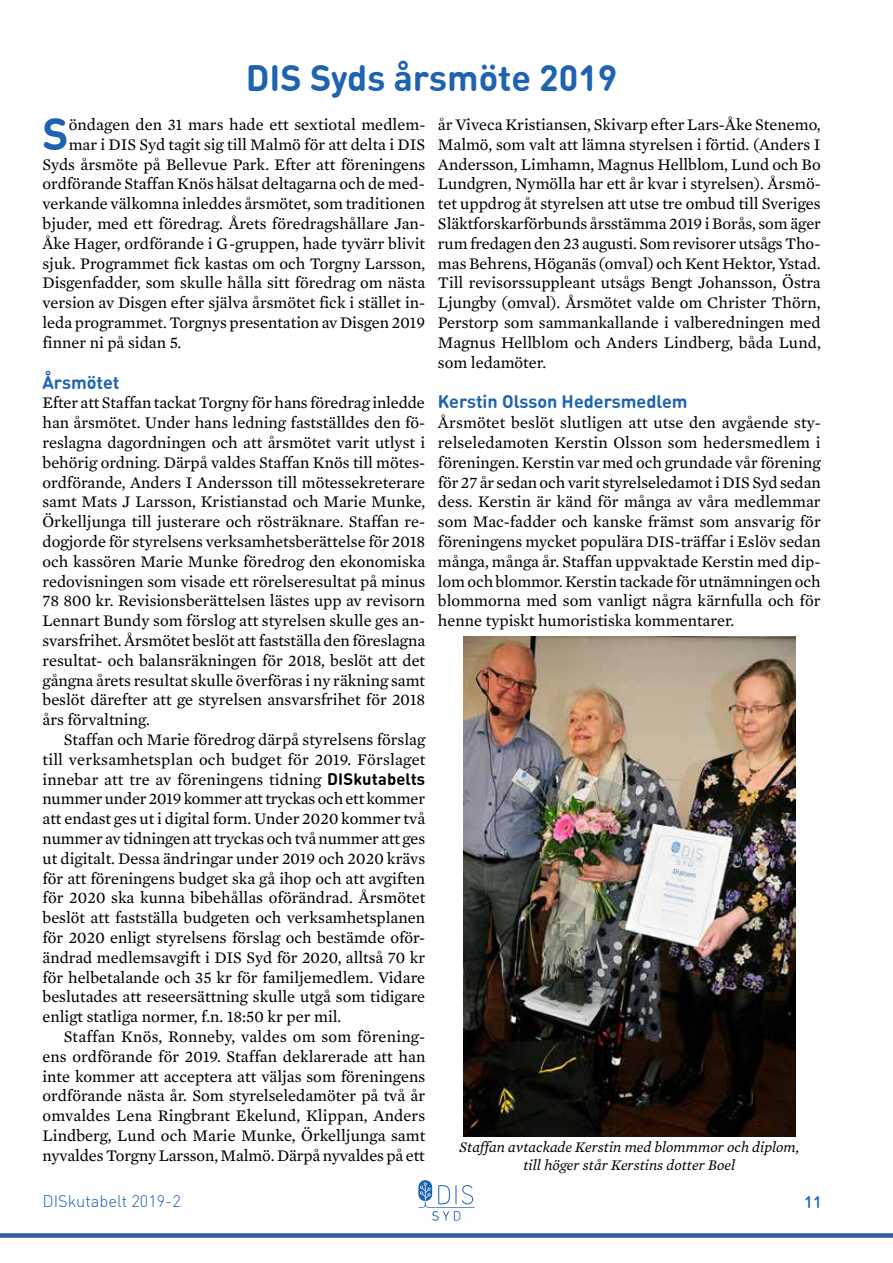
<style>
.page{position:relative;width:893px;height:1263px;background:#fff}
.page>*{position:absolute;margin:0;border:0;box-sizing:border-box;transform-origin:0 0}
.t1{font:700 44.1px "DIN Round Offc Pro";color:#1e63af}
.t2{font:700 36px "DIN Round Offc Pro";color:#1e63af}
.t3{font:700 18px "DIN Round Offc Pro";color:#1e63af}
.t4{font:16.5px/19.8px "Mercury Text G2";color:#000;text-align:justify}
.t5{font:300 16.5px "DIN Round Offc Pro";color:#1e63af}
.t6{font:500 16.5px "DIN Round Offc Pro";color:#1e63af}
.t7{font:italic 15px/18px "Mercury Text G2";color:#000;text-align:center}
.s1{font-family:"DIN Round Offc Pro";font-weight:700}
</style>
<div class="page">
<svg style="left:418px;top:1180px;width:57px;height:41px"></svg>
<div style="left:0;top:1233px;width:893px;height:5px;background:#345d9d"></div>
<img style="left:463px;top:636px;width:332px;height:500px">
<h2 class="t2" style="left:246px;top:53px;width:373px">DIS Syds årsmöte 2019</h2>
<h1 class="t1" style="left:43px;top:103px;width:28px">S</h1>
<p class="t4" style="left:69px;top:115px;width:358px">öndagen den 31 mars hade ett sextiotal medlem-</p>
<p class="t4" style="left:69px;top:134px;width:358px">mar i DIS Syd tagit sig till Malmö för att delta i DIS</p>
<p class="t4" style="left:43px;top:154px;width:384px">Syds årsmöte på Bellevue Park. Efter att föreningens</p>
<p class="t4" style="left:43px;top:174px;width:384px">ordförande Staffan Knös hälsat deltagarna och de med-</p>
<p class="t4" style="left:43px;top:194px;width:384px">verkande välkomna inleddes årsmötet, som traditionen</p>
<p class="t4" style="left:43px;top:214px;width:384px">bjuder, med ett föredrag. Årets föredragshållare Jan-</p>
<p class="t4" style="left:43px;top:233px;width:384px">Åke Hager, ordförande i G-gruppen, hade tyvärr blivit</p>
<p class="t4" style="left:43px;top:253px;width:384px">sjuk. Programmet fick kastas om och Torgny Larsson,</p>
<p class="t4" style="left:43px;top:273px;width:384px">Disgenfadder, som skulle hålla sitt föredrag om nästa</p>
<p class="t4" style="left:43px;top:293px;width:384px">version av Disgen efter själva årsmötet fick i stället in-</p>
<p class="t4" style="left:43px;top:313px;width:384px">leda programmet. Torgnys presentation av Disgen 2019</p>
<p class="t4" style="left:43px;top:332px;width:140px">finner ni på sidan 5.</p>
<p class="t3" style="left:43px;top:369px;width:79px">Årsmötet</p>
<p class="t4" style="left:43px;top:393px;width:384px">Efter att Staffan tackat Torgny för hans föredrag inledde han årsmötet. Under hans ledning fastställdes den fö&shy;reslagna dagordningen och att årsmötet varit utlyst i behörig ordning. Därpå valdes Staffan Knös till mötes&shy;ordförande, Anders I Andersson till mötessekreterare samt Mats J Larsson, Kristianstad och Marie Munke, Örkelljunga till justerare och rösträknare. Staffan re&shy;dogjorde för styrelsens verksamhetsberättelse för 2018 och kassören Marie Munke föredrog den ekonomiska redovisningen som visade ett rörelseresultat på minus 78 800 kr. Revisionsberättelsen lästes upp av revisorn Lennart Bundy som förslog att styrelsen skulle ges an&shy;svarsfrihet. Årsmötet beslöt att fastställa den föreslagna resultat- och balansräkningen för 2018, beslöt att det gångna årets resultat skulle överföras i ny räkning samt beslöt därefter att ge styrelsen ansvarsfrihet för 2018 års förvaltning.</p>
<p class="t4" style="left:43px;top:730px;width:384px;text-indent:21px">Staffan och Marie föredrog därpå styrelsens förslag till verksamhetsplan och budget för 2019. Förslaget innebar att tre av föreningens tidning <span class="s1">DISkutabelts </span>nummer under 2019 kommer att tryckas och ett kommer att endast ges ut i digital form. Under 2020 kommer två nummer av tidningen att tryckas och två nummer att ges ut digitalt. Dessa ändringar under 2019 och 2020 krävs för att föreningens budget ska gå ihop och att avgiften för 2020 ska kunna bibehållas oförändrad. Årsmötet beslöt att fastställa budgeten och verksamhetsplanen för 2020 enligt styrelsens förslag och bestämde oför&shy;ändrad medlemsavgift i DIS Syd för 2020, alltså 70 kr för helbetalande och 35 kr för familjemedlem. Vidare beslutades att reseersättning skulle utgå som tidigare enligt statliga normer, f.n. 18:50 kr per mil.</p>
<p class="t4" style="left:43px;top:1027px;width:384px;text-indent:21px">Staffan Knös, Ronneby, valdes om som förening&shy;ens ordförande för 2019. Staffan deklarerade att han inte kommer att acceptera att väljas som föreningens ordförande nästa år. Som styrelseledamöter på två år omvaldes Lena Ringbrant Ekelund, Klippan, Anders Lindberg, Lund och Marie Munke, Örkelljunga samt nyvaldes Torgny Larsson, Malmö. Därpå nyvaldes på ett</p>
<p class="t4" style="left:438px;top:115px;width:384px">år Viveca Kristiansen, Skivarp efter Lars-Åke Stenemo, Malmö, som valt att lämna styrelsen i förtid. (Anders I Andersson, Limhamn, Magnus Hellblom, Lund och Bo Lundgren, Nymölla har ett år kvar i styrelsen). Årsmö&shy;tet uppdrog åt styrelsen att utse tre ombud till Sveriges Släktforskarförbunds årsstämma 2019 i Borås, som äger rum fredagen den 23 augusti. Som revisorer utsågs Tho&shy;mas Behrens, Höganäs (omval) och Kent Hektor, Ystad.<br>Till revisorssuppleant utsågs Bengt Johansson, Östra Ljungby (omval). Årsmötet valde om Christer Thörn, Perstorp som sammankallande i valberedningen med Magnus Hellblom och Anders Lindberg, båda Lund, som ledamöter.</p>
<p class="t3" style="left:438px;top:389px;width:251px">Kerstin Olsson Hedersmedlem</p>
<p class="t4" style="left:438px;top:413px;width:384px">Årsmötet beslöt slutligen att utse den avgående sty&shy;relseledamoten Kerstin Olsson som hedersmedlem i föreningen. Kerstin var med och grundade vår förening för 27 år sedan och varit styrelseledamot i DIS Syd sedan dess. Kerstin är känd för många av våra medlemmar som Mac-fadder och kanske främst som ansvarig för föreningens mycket populära DIS-träffar i Eslöv sedan många, många år. Staffan uppvaktade Kerstin med dip&shy;lom och blommor. Kerstin tackade för utnämningen och blommorna med som vanligt några kärnfulla och för henne typiskt humoristiska kommentarer.</p>
<p class="t7" style="left:459px;top:1138px;width:341px">Staffan avtackade Kerstin med blommmor och diplom, till höger står Kerstins dotter Boel</p>
<p class="t5" style="left:43px;top:1190px;width:140px">DISkutabelt 2019-2</p>
<p class="t6" style="left:804px;top:1190px;width:19px">11</p>
</div>
